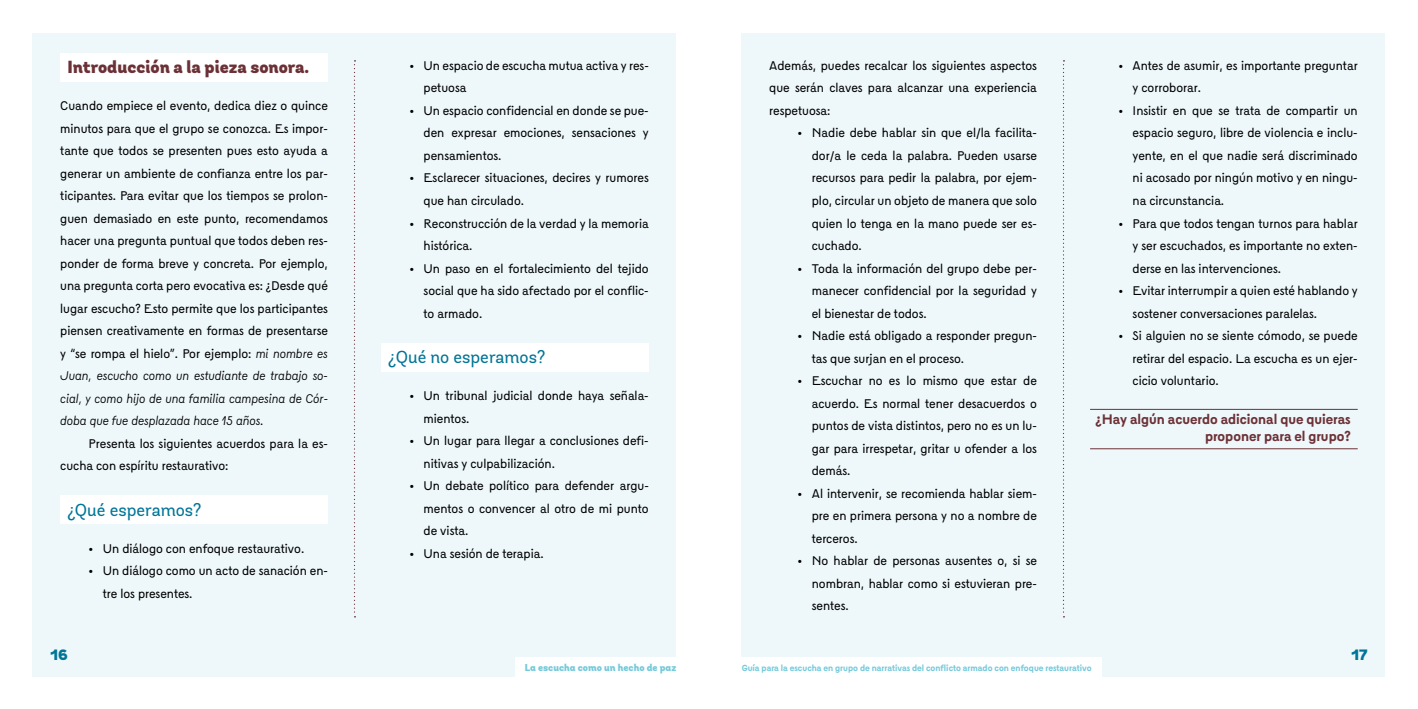
<style>
.page{position:relative;width:1418px;height:709px;background:#fff}
.page>*{position:absolute;margin:0;border:0;box-sizing:border-box;transform-origin:0 0}
.t1{font:17.5px "Andes W04";color:#007597}
.t2{font:900 17.5px "Andes W04";color:#6c3136}
.t3{font:900 15px "Andes W04";color:#007597}
.t4{font:700 13.75px/17.5px "blaa";color:#6c3136;text-align:right}
.t5{font:12.5px/22.5px "blaa";color:#000;text-align:justify}
.t6{font:900 10px "Andes W04";color:#75c9db}
.t7{font:700 8.75px "blaa";color:#75c9db}
.s1{font-style:italic}
</style>
<div class="page">
<div style="left:741px;top:33px;width:644px;height:643px;background:#eef8fb"></div>
<div style="left:33px;top:33px;width:643px;height:643px;background:#eef8fb"></div>
<svg style="left:354px;top:60px;width:1px;height:557px"></svg>
<svg style="left:1063px;top:60px;width:1px;height:557px"></svg>
<div style="left:515px;top:657px;width:172px;height:27px;background:#fff"></div>
<div style="left:738px;top:657px;width:363px;height:27px;background:#fff"></div>
<div style="left:60px;top:53px;width:268px;height:28px;background:#fff"></div>
<div style="left:60px;top:496px;width:268px;height:28px;background:#fff"></div>
<div style="left:381px;top:343px;width:267px;height:28px;background:#fff"></div>
<hr style="left:1090px;top:409px;width:267px;height:1px;background:#6c3136">
<hr style="left:1090px;top:448px;width:267px;height:1px;background:#6c3136">
<h1 class="t2" style="left:67px;top:56px;width:243px">Introducción a la pieza sonora.</h1>
<p class="t5" style="left:60px;top:94px;width:269px">Cuando empiece el evento, dedica diez o quince minutos para que el grupo se conozca. Es impor&shy;tante que todos se presenten pues esto ayuda a generar un ambiente de confianza entre los par&shy;ticipantes. Para evitar que los tiempos se prolon&shy;guen demasiado en este punto, recomendamos hacer una pregunta puntual que todos deben res&shy;ponder de forma breve y concreta. Por ejemplo, una pregunta corta pero evocativa es: ¿Desde qué lugar escucho? Esto permite que los participantes piensen creativamente en formas de presentarse y “se rompa el hielo”. Por ejemplo: <span class="s1">mi nombre es Juan, escucho como un estudiante de trabajo so&shy;cial, y como hijo de una familia campesina de Cór&shy;doba que fue desplazada hace 15 años.</span></p>
<p class="t5" style="left:60px;top:432px;width:269px;text-indent:28px">Presenta los siguientes acuerdos para la es&shy;cucha con espíritu restaurativo:</p>
<h1 class="t1" style="left:67px;top:499px;width:136px">¿Qué esperamos?</h1>
<p class="t5" style="left:89px;top:537px;width:217px">• Un diálogo con enfoque restaurativo.</p>
<p class="t5" style="left:103px;top:559px;width:227px;text-indent:-14px">• Un diálogo como un acto de sanación en&shy;tre los presentes.</p>
<p class="t5" style="left:423px;top:54px;width:227px;text-indent:-14px">• Un espacio de escucha mutua activa y res&shy;petuosa</p>
<p class="t5" style="left:423px;top:99px;width:227px;text-indent:-14px">• Un espacio confidencial en donde se pue&shy;den expresar emociones, sensaciones y pensamientos.</p>
<p class="t5" style="left:423px;top:167px;width:227px;text-indent:-14px">• Esclarecer situaciones, decires y rumores que han circulado.</p>
<p class="t5" style="left:423px;top:212px;width:227px;text-indent:-14px">• Reconstrucción de la verdad y la memoria histórica.</p>
<p class="t5" style="left:423px;top:257px;width:227px;text-indent:-14px">• Un paso en el fortalecimiento del tejido social que ha sido afectado por el conflic&shy;to armado.</p>
<h1 class="t1" style="left:388px;top:347px;width:159px">¿Qué no esperamos?</h1>
<p class="t5" style="left:423px;top:384px;width:227px;text-indent:-14px">• Un tribunal judicial donde haya señala&shy;mientos.</p>
<p class="t5" style="left:423px;top:429px;width:227px;text-indent:-14px">• Un lugar para llegar a conclusiones defi&shy;nitivas y culpabilización.</p>
<p class="t5" style="left:423px;top:474px;width:227px;text-indent:-14px">• Un debate político para defender argu&shy;mentos o convencer al otro de mi punto de vista.</p>
<p class="t5" style="left:409px;top:542px;width:136px">• Una sesión de terapia.</p>
<p class="t5" style="left:769px;top:54px;width:269px">Además, puedes recalcar los siguientes aspectos que serán claves para alcanzar una experiencia respetuosa:</p>
<p class="t5" style="left:811px;top:122px;width:227px;text-indent:-14px">• Nadie debe hablar sin que el/la facilita&shy;dor/a le ceda la palabra. Pueden usarse recursos para pedir la palabra, por ejem&shy;plo, circular un objeto de manera que solo quien lo tenga en la mano puede ser es&shy;cuchado.</p>
<p class="t5" style="left:811px;top:257px;width:226px;text-indent:-14px">• Toda la información del grupo debe per&shy;manecer confidencial por la seguridad y el bienestar de todos.</p>
<p class="t5" style="left:811px;top:324px;width:227px;text-indent:-14px">• Nadie está obligado a responder pregun&shy;tas que surjan en el proceso.</p>
<p class="t5" style="left:811px;top:369px;width:227px;text-indent:-14px">• Escuchar no es lo mismo que estar de acuerdo. Es normal tener desacuerdos o puntos de vista distintos, pero no es un lu&shy;gar para irrespetar, gritar u ofender a los demás.</p>
<p class="t5" style="left:811px;top:482px;width:226px;text-indent:-14px">• Al intervenir, se recomienda hablar siem&shy;pre en primera persona y no a nombre de terceros.</p>
<p class="t5" style="left:811px;top:549px;width:226px;text-indent:-14px">• No hablar de personas ausentes o, si se nombran, hablar como si estuvieran pre&shy;sentes.</p>
<p class="t5" style="left:1132px;top:54px;width:226px;text-indent:-14px">• Antes de asumir, es importante preguntar y corroborar.</p>
<p class="t5" style="left:1132px;top:99px;width:227px;text-indent:-14px">• Insistir en que se trata de compartir un espacio seguro, libre de violencia e inclu&shy;yente, en el que nadie será discriminado ni acosado por ningún motivo y en ningu&shy;na circunstancia.</p>
<p class="t5" style="left:1132px;top:212px;width:227px;text-indent:-14px">• Para que todos tengan turnos para hablar y ser escuchados, es importante no exten&shy;derse en las intervenciones.</p>
<p class="t5" style="left:1132px;top:279px;width:227px;text-indent:-14px">• Evitar interrumpir a quien esté hablando y sostener conversaciones paralelas.</p>
<p class="t5" style="left:1132px;top:324px;width:227px;text-indent:-14px">• Si alguien no se siente cómodo, se puede retirar del espacio. La escucha es un ejer&shy;cicio voluntario.</p>
<p class="t4" style="left:1095px;top:410px;width:256px">¿Hay algún acuerdo adicional que quieras proponer para el grupo?</p>
<p class="t3" style="left:50px;top:644px;width:19px">16</p>
<p class="t3" style="left:1351px;top:644px;width:18px">17</p>
<p class="t6" style="left:525px;top:661px;width:153px">La escucha como un hecho de paz</p>
<p class="t7" style="left:741px;top:662px;width:351px">Guía para la escucha en grupo de narrativas del conflicto armado con enfoque restaurativo</p>
</div>
